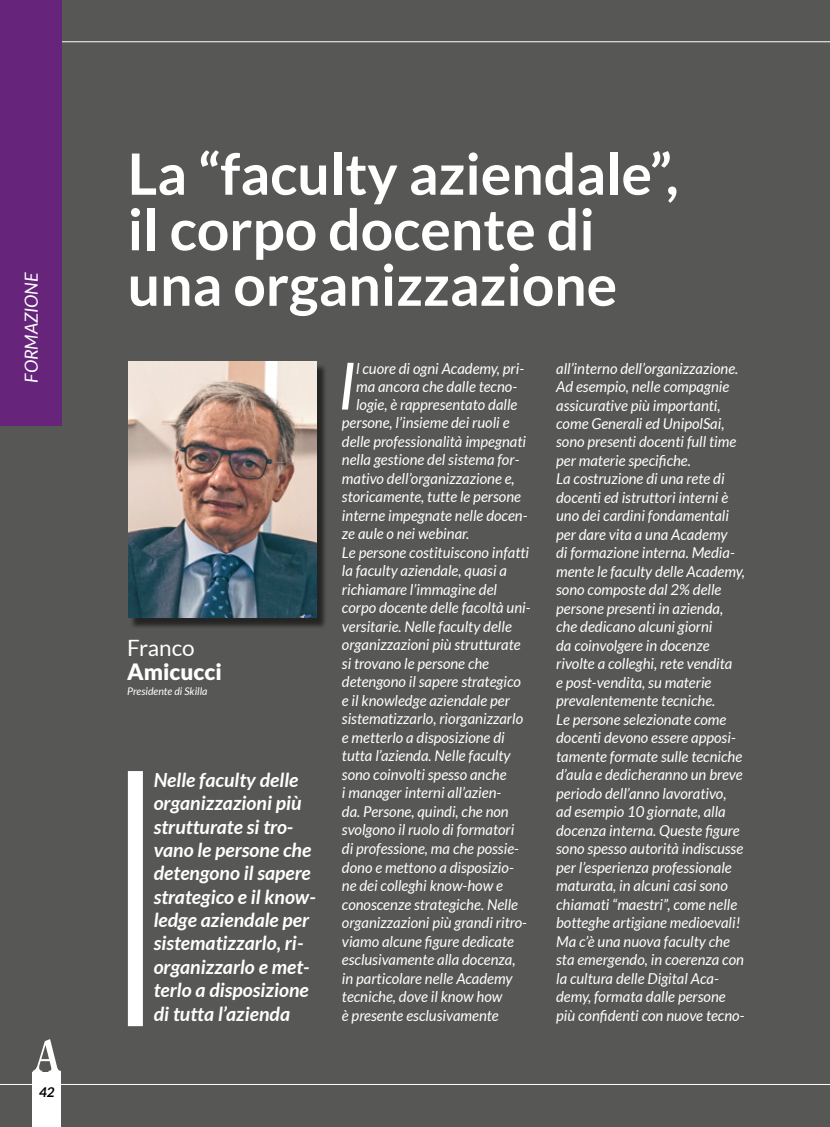
<style>
.page{position:relative;width:830px;height:1127px;background:#fff}
.page>*{position:absolute;margin:0;border:0;box-sizing:border-box;transform-origin:0 0}
.t1{font:italic 65.25px "Lato";color:#fff}
.t2{font:700 57px/55.5px "Lato";color:#fff}
.t3{font:900 22.5px "Lato";color:#fff}
.t4{font:22.5px "Lato";color:#fff}
.t5{font:italic 700 19.5px/23.4px "Lato";color:#fff}
.t6{font:italic 18px "Lato";color:#fff}
.t7{font:italic 15px/18.5px "Lato";color:#fff}
.t8{font:italic 700 13.5px "Lato";color:#000}
.t9{font:italic 10.5px "Lato";color:#fff}
</style>
<div class="page">
<div style="left:0;top:0;width:829px;height:1127px;background:#575756"></div>
<div style="left:128px;top:771px;width:15px;height:255px;background:#fff"></div>
<div style="left:130px;top:363px;width:197px;height:266px;background:#000;opacity:.35"></div>
<img style="left:128px;top:361px;width:188px;height:257px">
<hr style="left:0;top:1084px;width:829px;height:1px;background:#fff">
<div style="left:33px;top:1072px;width:28px;height:55px;background:#fff"></div>
<svg style="left:33px;top:1039px;width:28px;height:33px"></svg>
<hr style="left:0;top:41px;width:829px;height:1px;background:#fff">
<div style="left:0;top:0;width:61px;height:425px;background:#66257b"></div>
<p class="t6" style="left:21px;top:383px;width:112px;rotate:-90deg">FORMAZIONE</p>
<p class="t8" style="left:39px;top:1085px;width:17px">42</p>
<h2 class="t2" style="left:128px;top:145px;width:552px">La “faculty aziendale”, il corpo docente di una organizzazione</h2>
<h3 class="t4" style="left:127px;top:635px;width:69px">Franco</h3>
<h3 class="t3" style="left:127px;top:659px;width:96px">Amicucci</h3>
<p class="t9" style="left:127px;top:685px;width:82px">Presidente di Skilla</p>
<h3 class="t5" style="left:154px;top:768px;width:163px">Nelle faculty delle organizzazioni più strutturate si tro&shy;vano le persone che detengono il sapere strategico e il know&shy;ledge aziendale per sistematizzarlo, ri&shy;organizzarlo e met&shy;terlo a disposizione di tutta l’azienda</h3>
<h1 class="t1" style="left:337px;top:350px;width:20px">I</h1>
<p class="t7" style="left:356px;top:359px;width:169px">l cuore di ogni Academy, pri-</p>
<p class="t7" style="left:356px;top:377px;width:162px">ma ancora che dalle tecno-</p>
<p class="t7" style="left:356px;top:395px;width:163px">logie, è rappresentato dalle</p>
<p class="t7" style="left:342px;top:414px;width:169px">persone, l’insieme dei ruoli e</p>
<p class="t7" style="left:342px;top:432px;width:185px">delle professionalità impegnati</p>
<p class="t7" style="left:342px;top:451px;width:179px">nella gestione del sistema for-</p>
<p class="t7" style="left:342px;top:469px;width:174px">mativo dell’organizzazione e,</p>
<p class="t7" style="left:342px;top:488px;width:180px">storicamente, tutte le persone</p>
<p class="t7" style="left:342px;top:506px;width:187px">interne impegnate nelle docen-</p>
<p class="t7" style="left:342px;top:525px;width:129px">ze aule o nei webinar.</p>
<p class="t7" style="left:342px;top:543px;width:189px">Le persone costituiscono infatti</p>
<p class="t7" style="left:342px;top:562px;width:166px">la faculty aziendale, quasi a</p>
<p class="t7" style="left:342px;top:580px;width:156px">richiamare l’immagine del</p>
<p class="t7" style="left:342px;top:599px;width:190px">corpo docente delle facoltà uni-</p>
<p class="t7" style="left:342px;top:617px;width:171px">versitarie. Nelle faculty delle</p>
<p class="t7" style="left:342px;top:636px;width:180px">organizzazioni più strutturate</p>
<p class="t7" style="left:342px;top:654px;width:149px">si trovano le persone che</p>
<p class="t7" style="left:342px;top:673px;width:180px">detengono il sapere strategico</p>
<p class="t7" style="left:342px;top:691px;width:169px">e il knowledge aziendale per</p>
<p class="t7" style="left:342px;top:710px;width:183px">sistematizzarlo, riorganizzarlo</p>
<p class="t7" style="left:342px;top:728px;width:164px">e metterlo a disposizione di</p>
<p class="t7" style="left:342px;top:747px;width:170px">tutta l’azienda. Nelle faculty</p>
<p class="t7" style="left:342px;top:765px;width:166px">sono coinvolti spesso anche</p>
<p class="t7" style="left:342px;top:784px;width:161px">i manager interni all’azien-</p>
<p class="t7" style="left:342px;top:803px;width:168px">da. Persone, quindi, che non</p>
<p class="t7" style="left:342px;top:821px;width:174px">svolgono il ruolo di formatori</p>
<p class="t7" style="left:342px;top:840px;width:178px">di professione, ma che possie-</p>
<p class="t7" style="left:342px;top:858px;width:173px">dono e mettono a disposizio-</p>
<p class="t7" style="left:342px;top:877px;width:162px">ne dei colleghi know-how e</p>
<p class="t7" style="left:342px;top:895px;width:178px">conoscenze strategiche. Nelle</p>
<p class="t7" style="left:342px;top:914px;width:186px">organizzazioni più grandi ritro-</p>
<p class="t7" style="left:342px;top:932px;width:173px">viamo alcune figure dedicate</p>
<p class="t7" style="left:342px;top:951px;width:175px">esclusivamente alla docenza,</p>
<p class="t7" style="left:342px;top:969px;width:172px">in particolare nelle Academy</p>
<p class="t7" style="left:342px;top:988px;width:162px">tecniche, dove il know how</p>
<p class="t7" style="left:342px;top:1006px;width:158px">è presente esclusivamente</p>
<p class="t7" style="left:556px;top:359px;width:190px">all’interno dell’organizzazione.<br>Ad esempio, nelle compagnie assicurative più importanti, come Generali ed UnipolSai, sono presenti docenti full time per materie specifiche.<br>La costruzione di una rete di docenti ed istruttori interni è uno dei cardini fondamentali per dare vita a una Academy<br>di formazione interna. Media&shy;mente le faculty delle Academy, sono composte dal 2% delle persone presenti in azienda, che dedicano alcuni giorni<br>da coinvolgere in docenze rivolte a colleghi, rete vendita<br>e post-vendita, su materie prevalentemente tecniche.<br>Le persone selezionate come docenti devono essere apposi&shy;tamente formate sulle tecniche d’aula e dedicheranno un breve periodo dell’anno lavorativo, ad esempio 10 giornate, alla docenza interna. Queste figure sono spesso autorità indiscusse per l’esperienza professionale maturata, in alcuni casi sono chiamati “maestri”, come nelle botteghe artigiane medioevali!<br>Ma c’è una nuova faculty che sta emergendo, in coerenza con la cultura delle Digital Aca&shy;demy, formata dalle persone più confidenti con nuove tecno-</p>
</div>
